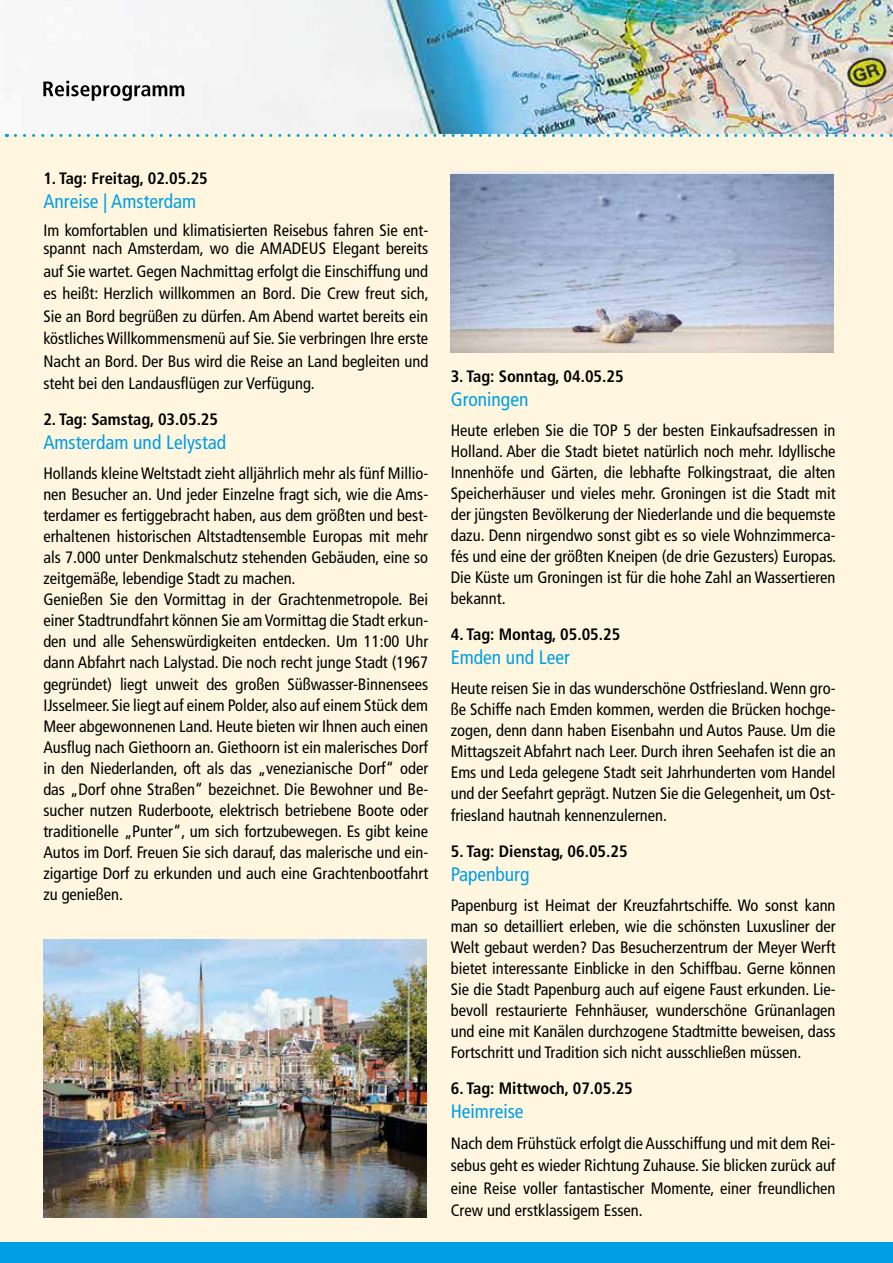
<style>
.page{position:relative;width:893px;height:1263px;background:#fff}
.page>*{position:absolute;margin:0;border:0;box-sizing:border-box;transform-origin:0 0}
.t1{font:condensed 19.5px "Frutiger LT Pro";color:#009fe3}
.t2{font:condensed 16.5px/21px "Frutiger LT Pro";color:#000;text-align:justify}
.t3{font:700 condensed 16.5px "Frutiger LT Pro";color:#000}
</style>
<div class="page">
<div style="left:0;top:135px;width:893px;height:1128px;background:#fff6e0"></div>
<img style="left:6px;top:0;width:887px;height:134px">
<svg style="left:43px;top:81px;width:141px;height:20px"></svg>
<svg style="left:0;top:134px;width:7px;height:3px"></svg>
<svg style="left:15px;top:134px;width:878px;height:3px"></svg>
<div style="left:0;top:1242px;width:893px;height:21px;background:#009fe3"></div>
<div style="left:451px;top:171px;width:382px;height:182px;background:linear-gradient(to right,#ededed,#ededed)"></div>
<img style="left:451px;top:175px;width:382px;height:178px">
<img style="left:43px;top:940px;width:383px;height:278px">
<p class="t3" style="left:43px;top:168px;width:166px">1. Tag: Freitag, 02.05.25</p>
<p class="t1" style="left:43px;top:190px;width:155px">Anreise | Amsterdam</p>
<p class="t2" style="left:43px;top:221px;width:386px;line-height:18.8px">Im komfortablen und klimatisierten Reisebus fahren Sie ent&shy;spannt nach Amsterdam, wo die AMADEUS Elegant bereits</p>
<p class="t2" style="left:43px;top:260px;width:387px;line-height:22.5px">auf Sie wartet. Gegen Nachmittag erfolgt die Einschiffung und es heißt: Herzlich willkommen an Bord. Die Crew freut sich, Sie an Bord begrüßen zu dürfen. Am Abend wartet bereits ein köstliches Willkommensmenü auf Sie. Sie verbringen Ihre erste Nacht an Bord. Der Bus wird die Reise an Land begleiten und steht bei den Landausflügen zur Verfügung.</p>
<p class="t3" style="left:43px;top:410px;width:176px">2. Tag: Samstag, 03.05.25</p>
<p class="t1" style="left:43px;top:431px;width:184px">Amsterdam und Lelystad</p>
<p class="t2" style="left:43px;top:463px;width:386px;text-align:left">Hollands kleine Weltstadt zieht alljährlich mehr als fünf Millio&shy;nen Besucher an. Und jeder Einzelne fragt sich, wie die Ams&shy;terdamer es fertiggebracht haben, aus dem größten und best&shy;erhaltenen historischen Altstadtensemble Europas mit mehr als 7.000 unter Denkmalschutz stehenden Gebäuden, eine so zeitgemäße, lebendige Stadt zu machen.<br>Genießen Sie den Vormittag in der Grachtenmetropole. Bei einer Stadtrundfahrt können Sie am Vormittag die Stadt erkun&shy;den und alle Sehenswürdigkeiten entdecken. Um 11:00 Uhr dann Abfahrt nach Lalystad. Die noch recht junge Stadt (1967 gegründet) liegt unweit des großen Süßwasser-Binnensees IJsselmeer. Sie liegt auf einem Polder, also auf einem Stück dem Meer abgewonnenen Land. Heute bieten wir Ihnen auch einen Ausflug nach Giethoorn an. Giethoorn ist ein malerisches Dorf in den Niederlanden, oft als das „venezianische Dorf“ oder das „Dorf ohne Straßen“ bezeichnet. Die Bewohner und Be&shy;sucher nutzen Ruderboote, elektrisch betriebene Boote oder traditionelle „Punter“, um sich fortzubewegen. Es gibt keine Autos im Dorf. Freuen Sie sich darauf, das malerische und ein&shy;zigartige Dorf zu erkunden und auch eine Grachtenbootfahrt zu genießen.</p>
<p class="t3" style="left:451px;top:367px;width:174px">3. Tag: Sonntag, 04.05.25</p>
<p class="t1" style="left:451px;top:388px;width:79px">Groningen</p>
<p class="t2" style="left:451px;top:420px;width:387px">Heute erleben Sie die TOP 5 der besten Einkaufsadressen in Holland. Aber die Stadt bietet natürlich noch mehr. Idyllische Innenhöfe und Gärten, die lebhafte Folkingstraat, die alten Speicherhäuser und vieles mehr. Groningen ist die Stadt mit der jüngsten Bevölkerung der Niederlande und die bequemste dazu. Denn nirgendwo sonst gibt es so viele Wohnzimmerca&shy;fés und eine der größten Kneipen (de drie Gezusters) Europas.<br>Die Küste um Groningen ist für die hohe Zahl an Wassertieren bekannt.</p>
<p class="t3" style="left:451px;top:625px;width:171px">4. Tag: Montag, 05.05.25</p>
<p class="t1" style="left:451px;top:646px;width:121px">Emden und Leer</p>
<p class="t2" style="left:451px;top:678px;width:386px">Heute reisen Sie in das wunderschöne Ostfriesland. Wenn gro&shy;ße Schiffe nach Emden kommen, werden die Brücken hochge&shy;zogen, denn dann haben Eisenbahn und Autos Pause. Um die Mittagszeit Abfahrt nach Leer. Durch ihren Seehafen ist die an Ems und Leda gelegene Stadt seit Jahrhunderten vom Handel und der Seefahrt geprägt. Nutzen Sie die Gelegenheit, um Ost-</p>
<p class="t2" style="left:451px;top:805px;width:218px">friesland hautnah kennenzulernen.</p>
<p class="t3" style="left:451px;top:842px;width:178px">5. Tag: Dienstag, 06.05.25</p>
<p class="t1" style="left:451px;top:863px;width:80px">Papenburg</p>
<p class="t2" style="left:451px;top:895px;width:386px">Papenburg ist Heimat der Kreuzfahrtschiffe. Wo sonst kann man so detailliert erleben, wie die schönsten Luxusliner der Welt gebaut werden? Das Besucherzentrum der Meyer Werft bietet interessante Einblicke in den Schiffbau. Gerne können Sie die Stadt Papenburg auch auf eigene Faust erkunden. Lie&shy;bevoll restaurierte Fehnhäuser, wunderschöne Grünanlagen und eine mit Kanälen durchzogene Stadtmitte beweisen, dass Fortschritt und Tradition sich nicht ausschließen müssen.</p>
<p class="t3" style="left:451px;top:1078px;width:184px">6. Tag: Mittwoch, 07.05.25</p>
<p class="t1" style="left:451px;top:1100px;width:74px">Heimreise</p>
<p class="t2" style="left:451px;top:1132px;width:386px;line-height:22.5px">Nach dem Frühstück erfolgt die Ausschiffung und mit dem Rei&shy;sebus geht es wieder Richtung Zuhause. Sie blicken zurück auf eine Reise voller fantastischer Momente, einer freundlichen Crew und erstklassigem Essen.</p>
</div>
